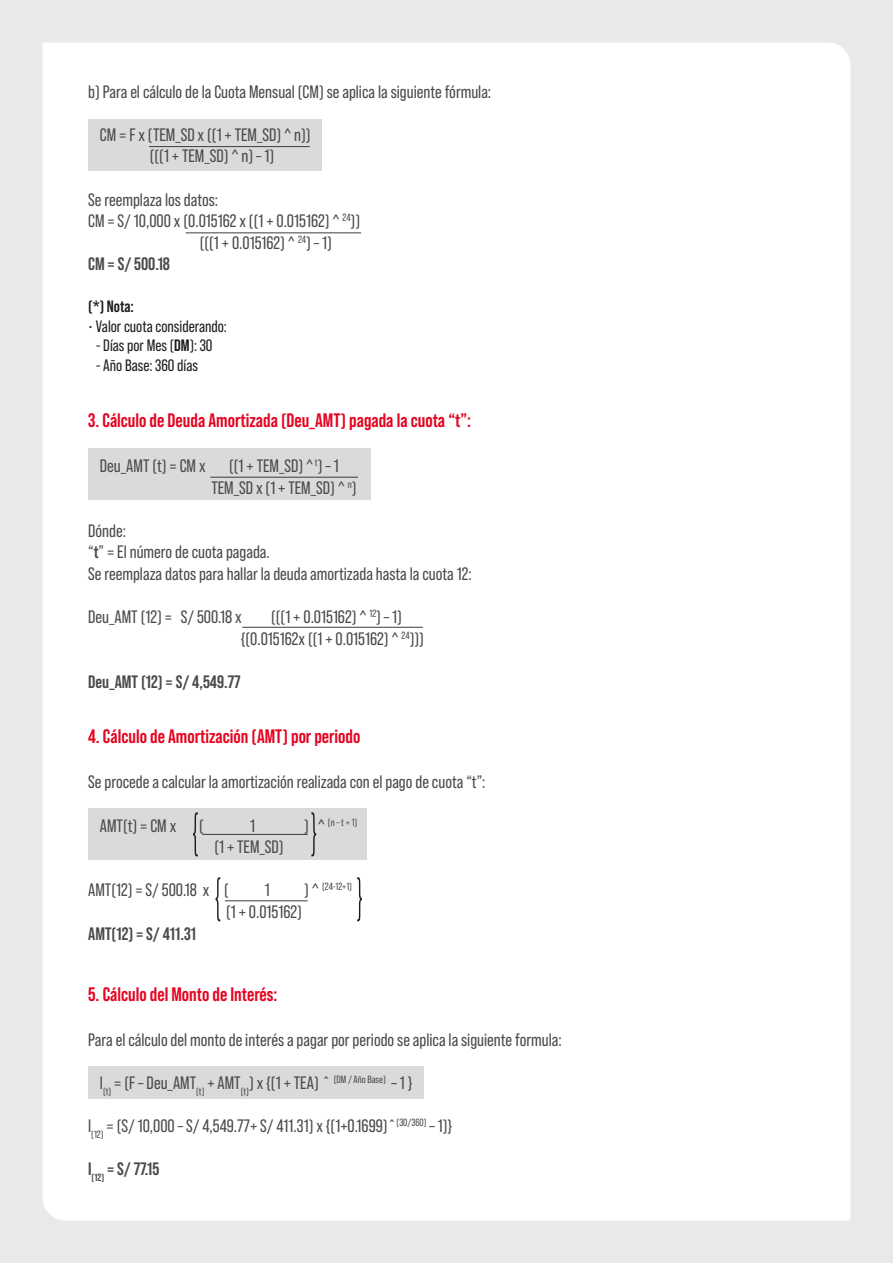
<style>
.page{position:relative;width:893px;height:1263px;background:#e9eae8}
.page>*{position:absolute;margin:0;border:0;box-sizing:border-box;transform-origin:0 0}
.t1{font:700 19.5px "Bebas Neue Pro";color:#e40521}
.t2{font:18px/21.6px "Bebas Neue Pro";color:#4a4a4a;text-align:center}
.t3{font:700 18px "Bebas Neue Pro";color:#4a4a4a}
.t4{font:16.5px "Bebas Neue Pro";color:#1d1d1b}
.t5{font:700 16.5px "Bebas Neue Pro";color:#1d1d1b}
.t6{font:10.5px "Bebas Neue Pro";color:#4a4a4a}
.s1{font-weight:700}
.s2{font-size:18px}
</style>
<div class="page">
<div style="left:43px;top:43px;width:807px;height:1177px;background:#fff"></div>
<div style="left:88px;top:448px;width:283px;height:52px;background:#dadada"></div>
<hr style="left:210px;top:477px;width:148px;height:1px;background:#3c3c3b">
<div style="left:88px;top:808px;width:279px;height:52px;background:#dadada"></div>
<hr style="left:202px;top:834px;width:106px;height:1px;background:#3c3c3b">
<hr style="left:225px;top:900px;width:83px;height:1px;background:#3c3c3b">
<svg style="left:193px;top:812px;width:5px;height:44px"></svg>
<svg style="left:311px;top:812px;width:5px;height:44px"></svg>
<svg style="left:216px;top:877px;width:4px;height:44px"></svg>
<svg style="left:357px;top:877px;width:5px;height:44px"></svg>
<div style="left:88px;top:1066px;width:336px;height:33px;background:#dadada"></div>
<div style="left:88px;top:119px;width:233px;height:52px;background:#dadada"></div>
<hr style="left:149px;top:146px;width:161px;height:1px;background:#3c3c3b">
<hr style="left:186px;top:232px;width:175px;height:1px;background:#3c3c3b">
<hr style="left:242px;top:627px;width:181px;height:1px;background:#3c3c3b">
<p class="t2" style="left:88px;top:81px;width:405px">b) Para el cálculo de la Cuota Mensual (CM) se aplica la siguiente fórmula:</p>
<p class="t2" style="left:150px;top:124px;width:162px;text-align:left;text-indent:-50px">CM = F x (TEM_SD x ((1 + TEM_SD) ^ n)) (((1 + TEM_SD) ^ n) – 1)</p>
<p class="t2" style="left:88px;top:189px;width:131px">Se reemplaza los datos:</p>
<p class="t2" style="left:88px;top:210px;width:273px">CM = S/ 10,000 x (0.015162 x ((1 + 0.015162) ^ <sup>24</sup>))</p>
<p class="t2" style="left:200px;top:232px;width:134px">(((1 + 0.015162) ^ <sup>24</sup>) – 1)</p>
<p class="t3" style="left:88px;top:254px;width:83px">CM = S/ 500.18</p>
<p class="t5" style="left:88px;top:297px;width:47px">(*) Nota:</p>
<p class="t4" style="left:88px;top:317px;width:140px">• Valor cuota considerando:</p>
<p class="t4" style="left:96px;top:336px;width:118px">- Días por Mes (<span class="s1">DM</span>): 30</p>
<p class="t4" style="left:96px;top:356px;width:103px">- Año Base: 360 días</p>
<p class="t1" style="left:88px;top:409px;width:384px">3. Cálculo de Deuda Amortizada (Deu_AMT) pagada la cuota “t”:</p>
<p class="t2" style="left:100px;top:455px;width:107px">Deu_AMT (t) = CM x</p>
<p class="t2" style="left:211px;top:455px;width:147px">((1 + TEM_SD) ^ <sup>t</sup>) – 1<br>TEM_SD x (1 + TEM_SD) ^ <sup>n</sup>)</p>
<p class="t2" style="left:88px;top:520px;width:385px;text-align:left">Dónde:<br>“<span class="s1">t</span>” = El número de cuota pagada.<br>Se reemplaza datos para hallar la deuda amortizada hasta la cuota 12:</p>
<p class="t2" style="left:88px;top:606px;width:155px">Deu_AMT (12) = S/ 500.18 x</p>
<p class="t2" style="left:241px;top:606px;width:185px">(((1 + 0.015162) ^ <sup>12</sup>) – 1) {(0.015162x ((1 + 0.015162) ^ <sup>24</sup>)))</p>
<p class="t3" style="left:88px;top:671px;width:154px">Deu_AMT (12) = S/ 4,549.77</p>
<p class="t1" style="left:88px;top:725px;width:274px">4. Cálculo de Amortización (AMT) por periodo</p>
<p class="t2" style="left:88px;top:771px;width:399px">Se procede a calcular la amortización realizada con el pago de cuota “t”:</p>
<p class="t2" style="left:100px;top:814px;width:78px">AMT(t) = CM x</p>
<p class="t2" style="left:199px;top:814px;width:6px">(</p>
<p class="t2" style="left:250px;top:814px;width:6px">1</p>
<p class="t6" style="left:304px;top:816px;width:55px"><span class="s2">) ^</span> (n – t + 1)</p>
<p class="t2" style="left:214px;top:836px;width:71px">(1 + TEM_SD)</p>
<p class="t2" style="left:88px;top:879px;width:142px">AMT(12) = S/ 500.18 x (</p>
<p class="t2" style="left:265px;top:879px;width:6px">1</p>
<p class="t6" style="left:304px;top:881px;width:49px"><span class="s2">) ^</span> (24-12+1)</p>
<p class="t2" style="left:226px;top:901px;width:77px">(1 + 0.015162)</p>
<p class="t3" style="left:88px;top:923px;width:109px">AMT(12) = S/ 411.31</p>
<p class="t1" style="left:88px;top:983px;width:191px">5. Cálculo del Monto de Interés:</p>
<p class="t2" style="left:88px;top:1028px;width:475px">Para el cálculo del monto de interés a pagar por periodo se aplica la siguiente formula:</p>
<p class="t2" style="left:100px;top:1072px;width:314px">I<sub>(t)</sub> = (F – Deu_AMT<sub>(t)</sub> + AMT<sub>(t)</sub>) x {(1 + TEA) ˆ <sup>(DM</sup> <sup>/</sup> <sup>Año</sup> <sup>Base)</sup> – 1 }</p>
<p class="t2" style="left:88px;top:1115px;width:365px">I<sub>(12)</sub> = (S/ 10,000 – S/ 4,549.77+ S/ 411.31) x {(1+0.1699)ˆ<sup>(30/360)</sup> – 1)}</p>
<p class="t3" style="left:88px;top:1159px;width:73px">I<sub>(12)</sub> = S/ 77.15</p>
</div>
